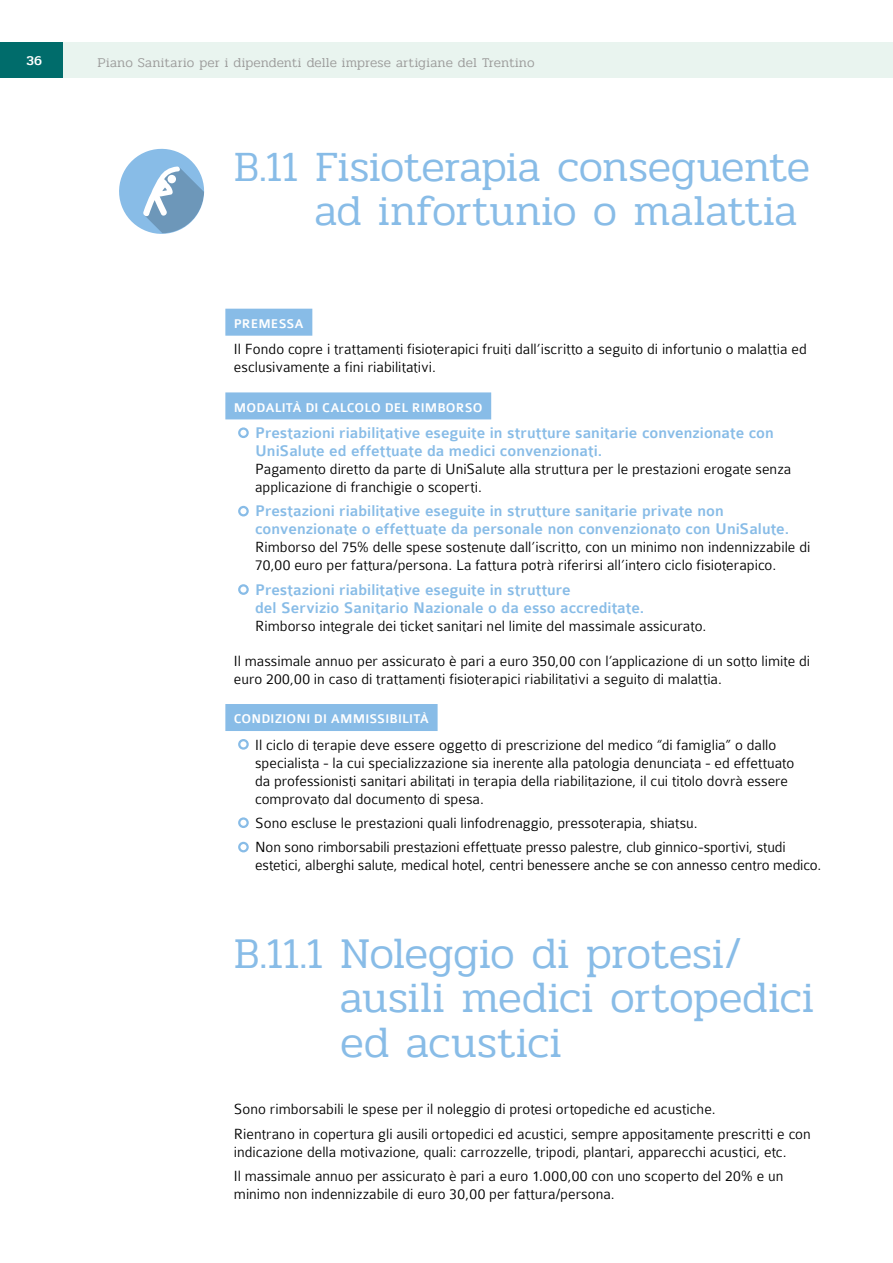
<style>
.page{position:relative;width:893px;height:1263px;background:#fff}
.page>*{position:absolute;margin:0;border:0;box-sizing:border-box;transform-origin:0 0}
.t1{font:300 44.25px/44.2px "Pridi";letter-spacing:-.005em;color:#88bce7}
.t2{font:300 43.5px/43.5px "Pridi";letter-spacing:-.01em;color:#88bce7;text-align:right}
.t3{font:500 16.5px/18px "Colaborate";color:#88bce7}
.t4{font:300 15.75px/18px "Colaborate";color:#000}
.t5{font:500 13.5px "Colaborate";letter-spacing:.01em;color:#fff}
.t6{font:300 13.5px "Pridi";letter-spacing:.005em;color:#9d9d9c}
.t7{font:500 13.5px "Pridi";color:#fff}
</style>
<div class="page">
<div style="left:0;top:43px;width:64px;height:35px;background:#006c6b"></div>
<div style="left:64px;top:43px;width:829px;height:35px;background:#e9f4ef"></div>
<div style="left:225px;top:309px;width:87px;height:27px;background:#88bce7"></div>
<div style="left:225px;top:392px;width:266px;height:27px;background:#88bce7"></div>
<div style="left:225px;top:704px;width:213px;height:27px;background:#88bce7"></div>
<div style="left:238px;top:427px;width:11px;height:11px;border:2px solid #88bce7;border-radius:50%"></div>
<div style="left:238px;top:506px;width:11px;height:10px;border:2px solid #88bce7;border-radius:50%"></div>
<div style="left:238px;top:584px;width:11px;height:11px;border:2px solid #88bce7;border-radius:50%"></div>
<div style="left:238px;top:739px;width:11px;height:11px;border:2px solid #88bce7;border-radius:50%"></div>
<div style="left:238px;top:817px;width:11px;height:11px;border:2px solid #88bce7;border-radius:50%"></div>
<div style="left:238px;top:842px;width:11px;height:10px;border:2px solid #88bce7;border-radius:50%"></div>
<svg style="left:119px;top:148px;width:86px;height:86px"></svg>
<div style="left:168px;top:175px;width:8px;height:8px;background:#fff;border-radius:50%"></div>
<p class="t7" style="left:27px;top:50px;width:17px">36</p>
<p class="t6" style="left:98px;top:53px;width:438px">Piano Sanitario per i dipendenti delle imprese artigiane del Trentino</p>
<h2 class="t2" style="left:234px;top:146px;width:578px">B.11 Fisioterapia conseguente ad infortunio o malattia</h2>
<p class="t5" style="left:234px;top:316px;width:71px">PREMESSA</p>
<p class="t4" style="left:234px;top:340px;width:574px">Il Fondo copre i trattamenti fisioterapici fruiti dall’iscritto a seguito di infortunio o malattia ed esclusivamente a fini riabilitativi.</p>
<p class="t5" style="left:234px;top:400px;width:250px">MODALITÀ DI CALCOLO DEL RIMBORSO</p>
<p class="t3" style="left:255px;top:424px;width:520px">Prestazioni riabilitative eseguite in strutture sanitarie convenzionate con<br>UniSalute ed effettuate da medici convenzionati.</p>
<p class="t4" style="left:255px;top:460px;width:538px">Pagamento diretto da parte di UniSalute alla struttura per le prestazioni erogate senza applicazione di franchigie o scoperti.</p>
<p class="t3" style="left:255px;top:503px;width:536px">Prestazioni riabilitative eseguite in strutture sanitarie private non convenzionate o effettuate da personale non convenzionato con UniSalute.</p>
<p class="t4" style="left:255px;top:538px;width:557px">Rimborso del 75% delle spese sostenute dall’iscritto, con un minimo non indennizzabile di<br>70,00 euro per fattura/persona. La fattura potrà riferirsi all’intero ciclo fisioterapico.</p>
<p class="t3" style="left:255px;top:581px;width:391px">Prestazioni riabilitative eseguite in strutture<br>del Servizio Sanitario Nazionale o da esso accreditate.</p>
<p class="t4" style="left:255px;top:617px;width:453px">Rimborso integrale dei ticket sanitari nel limite del massimale assicurato.</p>
<p class="t4" style="left:234px;top:652px;width:578px">Il massimale annuo per assicurato è pari a euro 350,00 con l’applicazione di un sotto limite di euro 200,00 in caso di trattamenti fisioterapici riabilitativi a seguito di malattia.</p>
<p class="t5" style="left:234px;top:712px;width:197px">CONDIZIONI DI AMMISSIBILITÀ</p>
<p class="t4" style="left:255px;top:736px;width:541px">Il ciclo di terapie deve essere oggetto di prescrizione del medico “di famiglia” o dallo specialista - la cui specializzazione sia inerente alla patologia denunciata - ed effettuato da professionisti sanitari abilitati in terapia della riabilitazione, il cui titolo dovrà essere comprovato dal documento di spesa.</p>
<p class="t4" style="left:255px;top:811px;width:532px;line-height:24.5px">Sono escluse le prestazioni quali linfodrenaggio, pressoterapia, shiatsu.<br>Non sono rimborsabili prestazioni effettuate presso palestre, club ginnico-sportivi, studi</p>
<p class="t4" style="left:255px;top:856px;width:568px">estetici, alberghi salute, medical hotel, centri benessere anche se con annesso centro medico.</p>
<h1 class="t1" style="left:340px;top:932px;width:475px;text-indent:-106px">B.11.1 Noleggio di protesi/ ausili medici ortopedici ed acustici</h1>
<p class="t4" style="left:234px;top:1097px;width:578px;line-height:24.5px">Sono rimborsabili le spese per il noleggio di protesi ortopediche ed acustiche.<br>Rientrano in copertura gli ausili ortopedici ed acustici, sempre appositamente prescritti e con</p>
<p class="t4" style="left:234px;top:1140px;width:554px;line-height:24.5px">indicazione della motivazione, quali: carrozzelle, tripodi, plantari, apparecchi acustici, etc.<br>Il massimale annuo per assicurato è pari a euro 1.000,00 con uno scoperto del 20% e un</p>
<p class="t4" style="left:234px;top:1185px;width:382px">minimo non indennizzabile di euro 30,00 per fattura/persona.</p>
</div>
